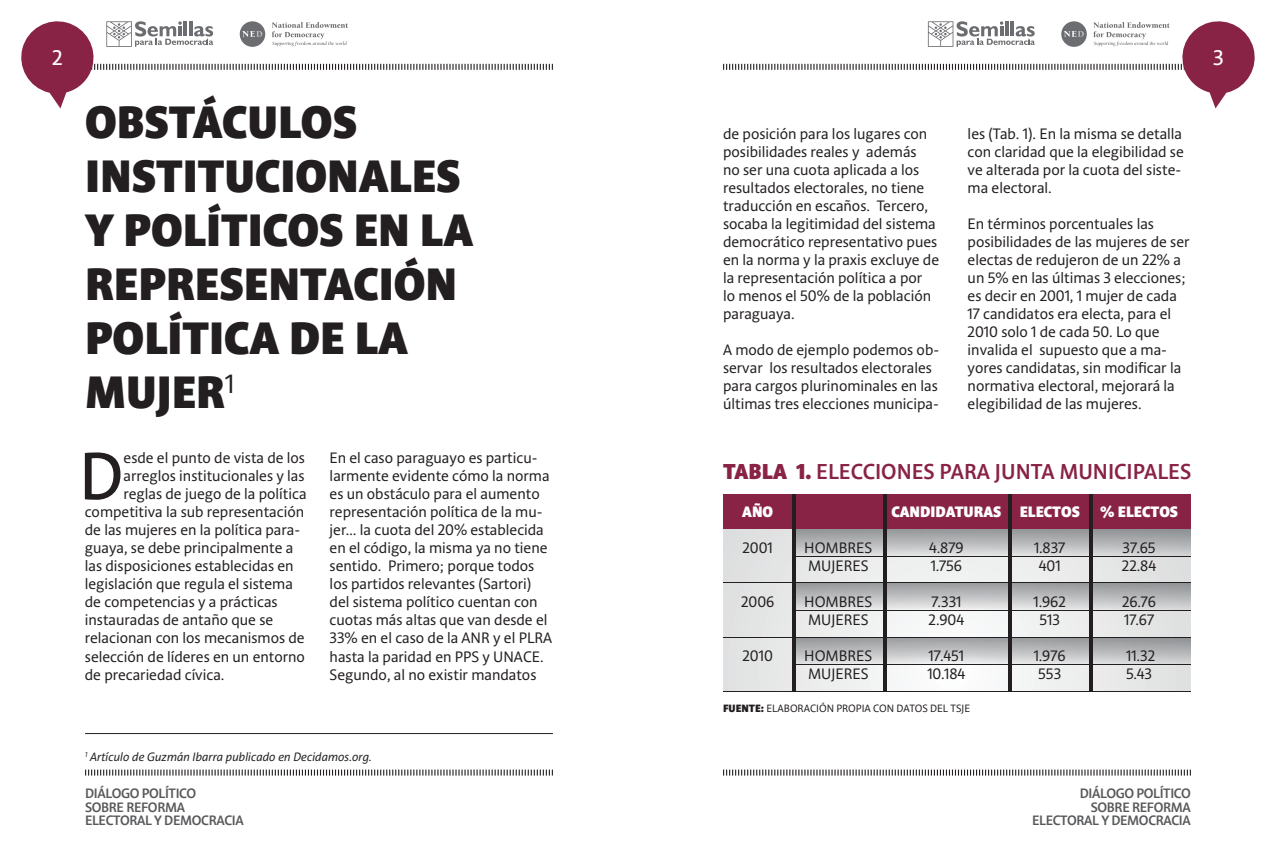
<style>
.page{position:relative;width:1276px;height:851px;background:#fff}
.page>*{position:absolute;margin:0;border:0;box-sizing:border-box;transform-origin:0 0}
.t1{font:500 66.45px "Acorde";color:#231f20}
.t2{font:900 45px/54px "Acorde";color:#231f20}
.t3{font:600 21.45px "Acorde";color:#892346}
.t4{font:500 21px "Acorde";color:#fff}
.t5{font:15px/18px "Acorde";color:#231f20}
.t6{font:900 15px "Acorde";color:#fff}
.t7{font:600 13.5px/13.5px "Acorde";letter-spacing:-.025em;color:#57585a}
.t8{font:italic 12px "Acorde";color:#231f20}
.t9{font:10.5px "Acorde";color:#231f20}
.s1{font-weight:900}
</style>
<div class="page">
<svg style="left:85px;top:769px;width:468px;height:6px"></svg>
<svg style="left:723px;top:769px;width:468px;height:6px"></svg>
<svg style="left:21px;top:21px;width:532px;height:87px"></svg>
<svg style="left:723px;top:21px;width:531px;height:87px"></svg>
<hr style="left:85px;top:733px;width:468px;height:1px;background:#231f20">
<svg style="left:723px;top:529px;width:468px;height:162px"></svg>
<img style="left:795px;top:529px;width:396px;height:27px">
<img style="left:795px;top:583px;width:396px;height:27px">
<img style="left:795px;top:638px;width:396px;height:26px">
<div style="left:723px;top:494px;width:468px;height:35px;background:#892346"></div>
<hr style="left:792px;top:494px;width:3px;height:197px;background:#231f20">
<hr style="left:884px;top:494px;width:3px;height:197px;background:#231f20">
<hr style="left:1008px;top:494px;width:3px;height:197px;background:#231f20">
<hr style="left:1089px;top:494px;width:3px;height:197px;background:#231f20">
<hr style="left:723px;top:582px;width:468px;height:1px;background:#231f20">
<hr style="left:794px;top:556px;width:397px;height:1px;background:#231f20">
<hr style="left:794px;top:610px;width:397px;height:1px;background:#231f20">
<hr style="left:794px;top:664px;width:397px;height:1px;background:#231f20">
<hr style="left:723px;top:637px;width:468px;height:1px;background:#231f20">
<hr style="left:723px;top:691px;width:468px;height:1px;background:#231f20">
<p class="t4" style="left:52px;top:45px;width:12px">2</p>
<h3 class="t4" style="left:1213px;top:45px;width:12px">3</h3>
<p class="t2" style="left:85px;top:97px;width:390px">OBSTÁCULOS<br>INSTITUCIONALES<br>Y POLÍTICOS EN LA<br>REPRESENTACIÓN<br>POLÍTICA DE LA<br>MUJER<sup>1</sup></p>
<p class="t5" style="left:723px;top:126px;width:218px">de posición para los lugares con posibilidades reales y además<br>no ser una cuota aplicada a los resultados electorales, no tiene traducción en escaños. Tercero, socaba la legitimidad del sistema democrático representativo pues en la norma y la praxis excluye de la representación política a por<br>lo menos el 50% de la población paraguaya.</p>
<p class="t5" style="left:723px;top:342px;width:218px">A modo de ejemplo podemos ob&shy;servar los resultados electorales para cargos plurinominales en las últimas tres elecciones municipa-</p>
<p class="t5" style="left:967px;top:126px;width:218px">les (Tab. 1). En la misma se detalla con claridad que la elegibilidad se ve alterada por la cuota del siste&shy;ma electoral.</p>
<p class="t5" style="left:967px;top:216px;width:223px">En términos porcentuales las posibilidades de las mujeres de ser electas de redujeron de un 22% a un 5% en las últimas 3 elecciones; es decir en 2001, 1 mujer de cada<br>17 candidatos era electa, para el<br>2010 solo 1 de cada 50. Lo que invalida el supuesto que a ma&shy;yores candidatas, sin modificar la normativa electoral, mejorará la elegibilidad de las mujeres.</p>
<p class="t5" style="left:124px;top:450px;width:183px">esde el punto de vista de los</p>
<p class="t5" style="left:124px;top:468px;width:182px">arreglos institucionales y las</p>
<p class="t5" style="left:124px;top:486px;width:184px">reglas de juego de la política</p>
<p class="t5" style="left:85px;top:504px;width:221px">competitiva la sub representación</p>
<p class="t5" style="left:85px;top:522px;width:217px">de las mujeres en la política para-</p>
<p class="t5" style="left:85px;top:540px;width:210px">guaya, se debe principalmente a</p>
<p class="t5" style="left:85px;top:558px;width:210px">las disposiciones establecidas en</p>
<p class="t5" style="left:85px;top:576px;width:209px">legislación que regula el sistema</p>
<p class="t5" style="left:85px;top:594px;width:194px">de competencias y a prácticas</p>
<p class="t5" style="left:85px;top:612px;width:190px">instauradas de antaño que se</p>
<p class="t5" style="left:85px;top:630px;width:221px">relacionan con los mecanismos de</p>
<p class="t5" style="left:85px;top:648px;width:222px">selección de líderes en un entorno</p>
<p class="t5" style="left:85px;top:666px;width:141px">de precariedad cívica.</p>
<p class="t5" style="left:330px;top:450px;width:224px">En el caso paraguayo es particu&shy;larmente evidente cómo la norma es un obstáculo para el aumento representación política de la mu&shy;jer… la cuota del 20% establecida en el código, la misma ya no tiene sentido. Primero; porque todos los partidos relevantes (Sartori) del sistema político cuentan con cuotas más altas que van desde el<br>33% en el caso de la ANR y el PLRA hasta la paridad en PPS y UNACE.<br>Segundo, al no existir mandatos</p>
<p class="t1" style="left:79px;top:436px;width:46px">D</p>
<p class="t3" style="left:723px;top:458px;width:470px"><span class="s1">TABLA 1.</span> ELECCIONES PARA JUNTA MUNICIPALES</p>
<p class="t6" style="left:742px;top:502px;width:32px">AÑO</p>
<p class="t5" style="left:742px;top:540px;width:32px">2001</p>
<p class="t6" style="left:1100px;top:502px;width:79px">% ELECTOS</p>
<p class="t5" style="left:1122px;top:540px;width:36px">37.65<br>22.84</p>
<p class="t5" style="left:1122px;top:594px;width:35px">26.76<br>17.67</p>
<p class="t5" style="left:1126px;top:648px;width:31px">11.32<br>5.43</p>
<p class="t6" style="left:891px;top:502px;width:112px">CANDIDATURAS</p>
<p class="t5" style="left:929px;top:540px;width:36px">4.879<br>1.756</p>
<p class="t5" style="left:928px;top:594px;width:37px">7.331<br>2.904</p>
<p class="t5" style="left:927px;top:648px;width:40px">17.451<br>10.184</p>
<p class="t6" style="left:1019px;top:502px;width:62px">ELECTOS</p>
<p class="t5" style="left:1034px;top:540px;width:33px;text-align:center">1.837<br>401</p>
<p class="t5" style="left:1033px;top:594px;width:34px;text-align:center">1.962<br>513</p>
<p class="t5" style="left:1034px;top:648px;width:33px">1.976<br>553</p>
<p class="t5" style="left:804px;top:540px;width:70px">HOMBRES<br>MUJERES</p>
<p class="t5" style="left:804px;top:594px;width:70px">HOMBRES<br>MUJERES</p>
<p class="t5" style="left:804px;top:648px;width:70px">HOMBRES<br>MUJERES</p>
<p class="t9" style="left:723px;top:701px;width:249px"><span class="s1">FUENTE:</span> ELABORACIÓN PROPIA CON DATOS DEL TSJE</p>
<p class="t5" style="left:741px;top:594px;width:35px">2006</p>
<p class="t5" style="left:742px;top:648px;width:32px">2010</p>
<p class="t8" style="left:85px;top:749px;width:288px"><sup>1</sup> Artículo de Guzmán Ibarra publicado en Decidamos.org.</p>
<p class="t7" style="left:85px;top:787px;width:160px">DIÁLOGO POLÍTICO<br>SOBRE REFORMA<br>ELECTORAL Y DEMOCRACIA</p>
<p class="t7" style="left:1032px;top:787px;width:160px;text-align:right">DIÁLOGO POLÍTICO<br>SOBRE REFORMA<br>ELECTORAL Y DEMOCRACIA</p>
</div>
